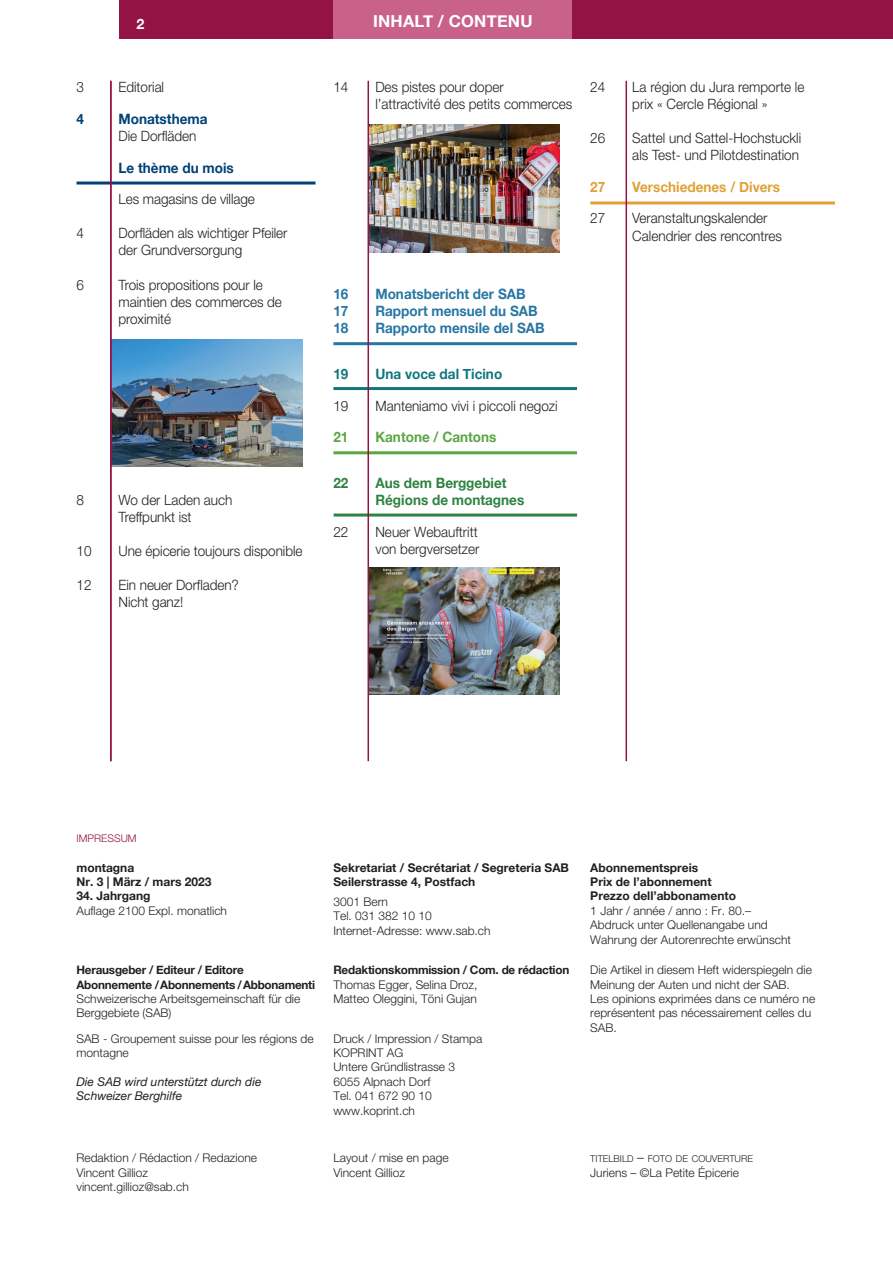
<style>
.page{position:relative;width:893px;height:1263px;background:#fff}
.page>*{position:absolute;margin:0;border:0;box-sizing:border-box;transform-origin:0 0}
.t1{font:700 16.5px "Helvetica Neue";letter-spacing:.015em;color:#fff}
.t2{font:300 14.25px/17.1px "Helvetica Neue";letter-spacing:-.005em;color:#231f20;scale:.95 1}
.t3{font:700 14.25px "Helvetica Neue";color:#2776a3;scale:.95 1}
.t4{font:700 14.25px/17.1px "Helvetica Neue";color:#2e8341;scale:.95 1}
.t5{font:700 14.25px "Helvetica Neue";color:#014176;scale:.95 1}
.t6{font:700 14.25px "Helvetica Neue";color:#dfa238;scale:.95 1}
.t7{font:700 14.25px "Helvetica Neue";color:#10777f;scale:.95 1}
.t8{font:700 14.25px "Helvetica Neue";color:#5aa644;scale:.95 1}
.t9{font:700 14.25px "Helvetica Neue";color:#fff}
.t10{font:300 12px/14.4px "Helvetica Neue";color:#231f20}
.t11{font:700 12px/14.4px "Helvetica Neue";color:#231f20}
.t12{font:italic 12px/14.4px "Helvetica Neue";color:#231f20}
.t13{font:700 11.7px/14.4px "Helvetica Neue";letter-spacing:-.02em;color:#231f20}
.t14{font:300 10.5px "Helvetica Neue";color:#941347}
.t15{font:300 9.45px "Helvetica Neue";color:#231f20}
.s1{font-size:13.5px}
</style>
<div class="page">
<div style="left:119px;top:0;width:774px;height:38px;background:#941347"></div>
<div style="left:333px;top:0;width:239px;height:38px;background:#c96289"></div>
<hr style="left:77px;top:182px;width:238px;height:3px;background:#014176">
<hr style="left:333px;top:342px;width:244px;height:3px;background:#2776a3">
<hr style="left:333px;top:387px;width:244px;height:3px;background:#10777f">
<hr style="left:333px;top:451px;width:244px;height:3px;background:#5aa644">
<hr style="left:590px;top:201px;width:245px;height:3px;background:#dfa238">
<hr style="left:334px;top:513px;width:243px;height:3px;background:#2e8341">
<img style="left:112px;top:339px;width:191px;height:128px">
<img style="left:369px;top:124px;width:191px;height:128px">
<img style="left:369px;top:567px;width:191px;height:127px">
<hr style="left:368px;top:81px;width:1px;height:680px;background:#941347">
<hr style="left:626px;top:81px;width:1px;height:680px;background:#941347">
<hr style="left:110px;top:81px;width:2px;height:680px;background:#941347">
<p class="t9" style="left:136px;top:15px;width:9px">2</p>
<h1 class="t1" style="left:373px;top:11px;width:161px">INHALT / CONTENU</h1>
<p class="t2" style="left:77px;top:79px;width:9px">3</p>
<p class="t2" style="left:119px;top:79px;width:49px">Editorial</p>
<p class="t5" style="left:77px;top:110px;width:9px">4</p>
<p class="t5" style="left:119px;top:110px;width:95px">Monatsthema</p>
<p class="t2" style="left:119px;top:127px;width:84px">Die Dorfläden</p>
<p class="t5" style="left:119px;top:159px;width:123px">Le thème du mois</p>
<p class="t2" style="left:119px;top:190px;width:145px">Les magasins de village</p>
<p class="t2" style="left:77px;top:224px;width:9px">4</p>
<p class="t2" style="left:119px;top:224px;width:179px">Dorfläden als wichtiger Pfeiler der Grundversorgung</p>
<p class="t2" style="left:77px;top:276px;width:9px">6</p>
<p class="t2" style="left:119px;top:276px;width:173px">Trois propositions pour le maintien des commerces de proximité</p>
<p class="t2" style="left:77px;top:491px;width:9px">8</p>
<p class="t2" style="left:119px;top:491px;width:121px">Wo der Laden auch<br>Treffpunkt ist</p>
<p class="t2" style="left:77px;top:542px;width:17px">10</p>
<p class="t2" style="left:119px;top:542px;width:195px">Une épicerie toujours disponible</p>
<p class="t2" style="left:77px;top:576px;width:17px">12</p>
<p class="t2" style="left:119px;top:576px;width:128px">Ein neuer Dorfladen?<br>Nicht ganz!</p>
<p class="t2" style="left:333px;top:78px;width:17px">14</p>
<p class="t2" style="left:375px;top:78px;width:209px">Des pistes pour doper l’attractivité des petits commerces</p>
<p class="t2" style="left:590px;top:78px;width:17px">24</p>
<p class="t2" style="left:632px;top:78px;width:183px">La région du Jura remporte le prix « Cercle Régional »</p>
<p class="t2" style="left:590px;top:129px;width:17px">26</p>
<p class="t2" style="left:632px;top:129px;width:179px">Sattel und Sattel-Hochstuckli als Test- und Pilotdestination</p>
<p class="t6" style="left:590px;top:178px;width:17px">27</p>
<p class="t6" style="left:632px;top:178px;width:157px">Verschiedenes / Divers</p>
<p class="t2" style="left:590px;top:209px;width:17px">27</p>
<p class="t2" style="left:632px;top:209px;width:159px">Veranstaltungskalender<br>Calendrier des rencontres</p>
<p class="t3" style="left:333px;top:285px;width:17px">16</p>
<p class="t3" style="left:375px;top:285px;width:160px">Monatsbericht der SAB</p>
<p class="t3" style="left:333px;top:302px;width:17px">17</p>
<p class="t3" style="left:375px;top:302px;width:172px">Rapport mensuel du SAB</p>
<p class="t3" style="left:333px;top:319px;width:17px">18</p>
<p class="t3" style="left:375px;top:319px;width:180px">Rapporto mensile del SAB</p>
<p class="t7" style="left:333px;top:365px;width:17px">19</p>
<p class="t7" style="left:375px;top:365px;width:135px">Una voce dal Ticino</p>
<p class="t2" style="left:333px;top:397px;width:17px">19</p>
<p class="t2" style="left:375px;top:397px;width:193px">Manteniamo vivi i piccoli negozi</p>
<p class="t8" style="left:333px;top:428px;width:17px">21</p>
<p class="t8" style="left:375px;top:428px;width:129px">Kantone / Cantons</p>
<p class="t4" style="left:333px;top:474px;width:17px">22</p>
<p class="t4" style="left:375px;top:474px;width:158px">Aus dem Berggebiet<br>Régions de montagnes</p>
<p class="t2" style="left:333px;top:523px;width:17px">22</p>
<p class="t2" style="left:375px;top:523px;width:111px">Neuer Webauftritt von bergversetzer</p>
<p class="t14" style="left:77px;top:832px;width:62px">IMPRESSUM</p>
<p class="t11" style="left:77px;top:860px;width:136px">montagna<br>Nr. 3 | März / mars 2023</p>
<p class="t11" style="left:77px;top:889px;width:76px">34. Jahrgang</p>
<p class="t10" style="left:77px;top:903px;width:152px">Auflage 2100 Expl. monatlich</p>
<p class="t13" style="left:77px;top:962px;width:240px">Herausgeber / Editeur / Editore<br>Abonnemente / Abonnements / Abbonamenti</p>
<p class="t10" style="left:77px;top:991px;width:225px">Schweizerische Arbeitsgemeinschaft für die<br>Berggebiete (SAB)</p>
<p class="t10" style="left:77px;top:1031px;width:239px">SAB - Groupement suisse pour les régions de montagne</p>
<p class="t12" style="left:77px;top:1074px;width:186px">Die SAB wird unterstützt durch die<br>Schweizer Berghilfe</p>
<p class="t10" style="left:77px;top:1150px;width:182px">Redaktion / Rédaction / Redazione<br>Vincent Gillioz vincent.gillioz@sab.ch</p>
<p class="t11" style="left:333px;top:860px;width:237px">Sekretariat / Secrétariat / Segreteria SAB<br>Seilerstrasse 4, Postfach</p>
<p class="t10" style="left:333px;top:894px;width:159px">3001 Bern<br>Tel. 031 382 10 10<br>Internet-Adresse: www.sab.ch</p>
<p class="t13" style="left:333px;top:962px;width:237px">Redaktionskommission / Com. de rédaction</p>
<p class="t10" style="left:333px;top:977px;width:146px">Thomas Egger, Selina Droz,<br>Matteo Oleggini, Töni Gujan</p>
<p class="t10" style="left:333px;top:1031px;width:150px">Druck / Impression / Stampa<br>KOPRINT AG<br>Untere Gründlistrasse 3<br>6055 Alpnach Dorf<br>Tel. 041 672 90 10 www.koprint.ch</p>
<p class="t10" style="left:333px;top:1150px;width:117px">Layout / mise en page<br>Vincent Gillioz</p>
<p class="t11" style="left:590px;top:860px;width:147px">Abonnementspreis<br>Prix de l’abonnement<br>Prezzo dell’abbonamento</p>
<p class="t10" style="left:590px;top:903px;width:202px">1 Jahr / année / anno : Fr. 80.–<br>Abdruck unter Quellenangabe und<br>Wahrung der Autorenrechte erwünscht</p>
<p class="t10" style="left:590px;top:962px;width:226px">Die Artikel in diesem Heft widerspiegeln die Meinung der Auten und nicht der SAB.<br>Les opinions exprimées dans ce numéro ne représentent pas nécessairement celles du SAB.</p>
<p class="t15" style="left:590px;top:1153px;width:164px">TITELBILD <span class="s1">–</span> FOTO DE COUVERTURE</p>
<p class="t10" style="left:590px;top:1165px;width:150px">Juriens – ©La Petite Épicerie</p>
</div>
